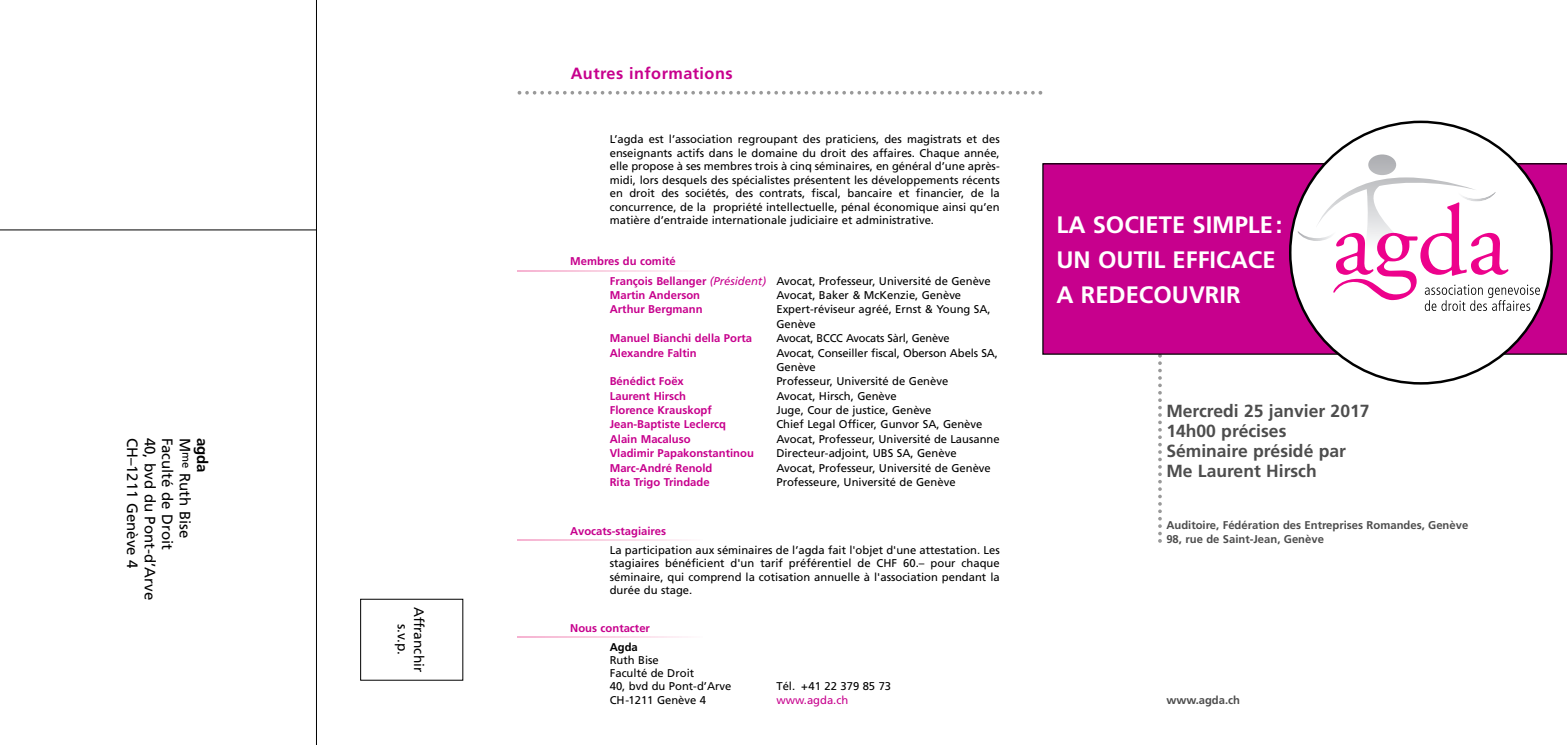
<style>
.page{position:relative;width:1567px;height:745px;background:#fff}
.page>*{position:absolute;margin:0;border:0;box-sizing:border-box;transform-origin:0 0}
.t1{font:700 23.75px/35px "Frutiger";color:#fff}
.t2{font:700 17.5px/20px "Frutiger";color:#4d4d4d}
.t3{font:700 16.25px "Frutiger";letter-spacing:.03em;color:#c7008d}
.t4{font:15px/17.5px "Frutiger";color:#000}
.t5{font:13.75px/16.2px "Frutiger";color:#000;text-align:center}
.t6{font:11.25px/13.5px "Frutiger";color:#000}
.t7{font:700 11.25px "Frutiger";color:#c7008d}
.t8{font:700 11.25px/13.8px "Frutiger";color:#4d4d4d}
.t9{font:11.25px "Frutiger";color:#c7008d}
.t10{font:700 11.25px "Frutiger";color:#000}
.s1{font-weight:700}
.s2{font-weight:700;color:#c7008d}
.s3{font-style:italic;color:#c7008d}
</style>
<div class="page">
<hr style="left:316px;top:0;width:1px;height:744px;background:#000">
<hr style="left:0;top:229px;width:316px;height:1px;background:#000">
<svg style="left:1157px;top:354px;width:4px;height:188px"></svg>
<div style="left:1042px;top:163px;width:524px;height:191px;background:#c7008d"></div>
<svg style="left:1288px;top:120px;width:264px;height:264px"></svg>
<svg style="left:517px;top:91px;width:525px;height:4px"></svg>
<svg style="left:517px;top:539px;width:171px;height:1px"></svg>
<svg style="left:517px;top:270px;width:171px;height:1px"></svg>
<svg style="left:517px;top:636px;width:171px;height:1px"></svg>
<h3 class="t4" style="left:210px;top:437px;width:164px;rotate:90deg"><span class="s1">agda<br></span>M<sup>me</sup> Ruth Bise<br>Faculté de Droit<br>40, bvd du Pont-d’Arve<br>CH–1211 Genève 4</h3>
<p class="t5" style="left:426px;top:606px;width:67px;rotate:90deg">Affranchir s.v.p.</p>
<h3 class="t3" style="left:570px;top:66px;width:163px">Autres informations</h3>
<p class="t6" style="left:609px;top:133px;width:391px;text-align:justify">L’agda est l’association regroupant des praticiens, des magistrats et des enseignants actifs dans le domaine du droit des affaires. Chaque année, elle propose à ses membres trois à cinq séminaires, en général d’une après&shy;midi, lors desquels des spécialistes présentent les développements récents en droit des sociétés, des contrats, fiscal, bancaire et financier, de la concurrence, de la propriété intellectuelle, pénal économique ainsi qu’en matière d’entraide internationale judiciaire et administrative.</p>
<p class="t7" style="left:570px;top:256px;width:107px">Membres du comité</p>
<p class="t6" style="left:609px;top:274px;width:382px;line-height:14.4px"><span class="s2">François Bellanger</span> <span class="s3">(Président)</span> Avocat, Professeur, Université de Genève<br><span class="s2">Martin Anderson</span></p>
<p class="t6" style="left:776px;top:289px;width:186px">Avocat, Baker &amp; McKenzie, Genève</p>
<p class="t7" style="left:609px;top:305px;width:94px">Arthur Bergmann</p>
<p class="t6" style="left:776px;top:303px;width:216px;line-height:14.4px">Expert-réviseur agréé, Ernst &amp; Young SA,<br>Genève</p>
<p class="t7" style="left:609px;top:333px;width:144px">Manuel Bianchi della Porta</p>
<p class="t6" style="left:776px;top:332px;width:175px">Avocat, BCCC Avocats Sàrl, Genève</p>
<p class="t7" style="left:609px;top:348px;width:88px">Alexandre Faltin</p>
<p class="t6" style="left:776px;top:346px;width:223px;line-height:14.4px">Avocat, Conseiller fiscal, Oberson Abels SA,<br>Genève</p>
<p class="t7" style="left:609px;top:376px;width:76px">Bénédict Foëx</p>
<p class="t6" style="left:776px;top:375px;width:173px">Professeur, Université de Genève</p>
<p class="t7" style="left:609px;top:391px;width:78px">Laurent Hirsch</p>
<p class="t6" style="left:776px;top:389px;width:122px">Avocat, Hirsch, Genève</p>
<p class="t7" style="left:609px;top:405px;width:103px">Florence Krauskopf</p>
<p class="t6" style="left:776px;top:404px;width:156px">Juge, Cour de justice, Genève</p>
<p class="t7" style="left:609px;top:420px;width:118px">Jean-Baptiste Leclercq</p>
<p class="t6" style="left:776px;top:418px;width:207px">Chief Legal Officer, Gunvor SA, Genève</p>
<p class="t7" style="left:609px;top:434px;width:82px">Alain Macaluso</p>
<p class="t6" style="left:776px;top:433px;width:225px">Avocat, Professeur, Université de Lausanne</p>
<p class="t7" style="left:609px;top:448px;width:146px">Vladimir Papakonstantinou</p>
<p class="t6" style="left:776px;top:447px;width:182px">Directeur-adjoint, UBS SA, Genève</p>
<p class="t7" style="left:609px;top:463px;width:104px">Marc-André Renold</p>
<p class="t6" style="left:776px;top:461px;width:216px">Avocat, Professeur, Université de Genève</p>
<p class="t7" style="left:609px;top:477px;width:101px">Rita Trigo Trindade</p>
<p class="t6" style="left:776px;top:476px;width:181px">Professeure, Université de Genève</p>
<p class="t7" style="left:570px;top:525px;width:97px">Avocats-stagiaires</p>
<p class="t6" style="left:609px;top:543px;width:391px;text-align:justify">La participation aux séminaires de l’agda fait l'objet d'une attestation. Les stagiaires bénéficient d'un tarif préférentiel de CHF 60.– pour chaque séminaire, qui comprend la cotisation annuelle à l'association pendant la durée du stage.</p>
<p class="t7" style="left:570px;top:623px;width:81px">Nous contacter</p>
<p class="t10" style="left:609px;top:642px;width:30px">Agda</p>
<p class="t6" style="left:609px;top:654px;width:123px;line-height:13.1px">Ruth Bise<br>Faculté de Droit<br>40, bvd du Pont-d’Arve</p>
<p class="t6" style="left:776px;top:680px;width:116px">Tél. +41 22 379 85 73</p>
<p class="t6" style="left:609px;top:693px;width:98px">CH-1211 Genève 4</p>
<p class="t9" style="left:776px;top:694px;width:73px">www.agda.ch</p>
<h1 class="t1" style="left:1056px;top:208px;width:227px">LA SOCIETE SIMPLE:<br>UN OUTIL EFFICACE<br>A REDECOUVRIR</h1>
<h2 class="t2" style="left:1166px;top:401px;width:205px">Mercredi 25 janvier 2017<br>14h00 précises<br>Séminaire présidé par<br>Me Laurent Hirsch</h2>
<p class="t8" style="left:1166px;top:519px;width:303px">Auditoire, Fédération des Entreprises Romandes, Genève<br>98, rue de Saint-Jean, Genève</p>
<p class="t8" style="left:1166px;top:694px;width:75px">www.agda.ch</p>
</div>
